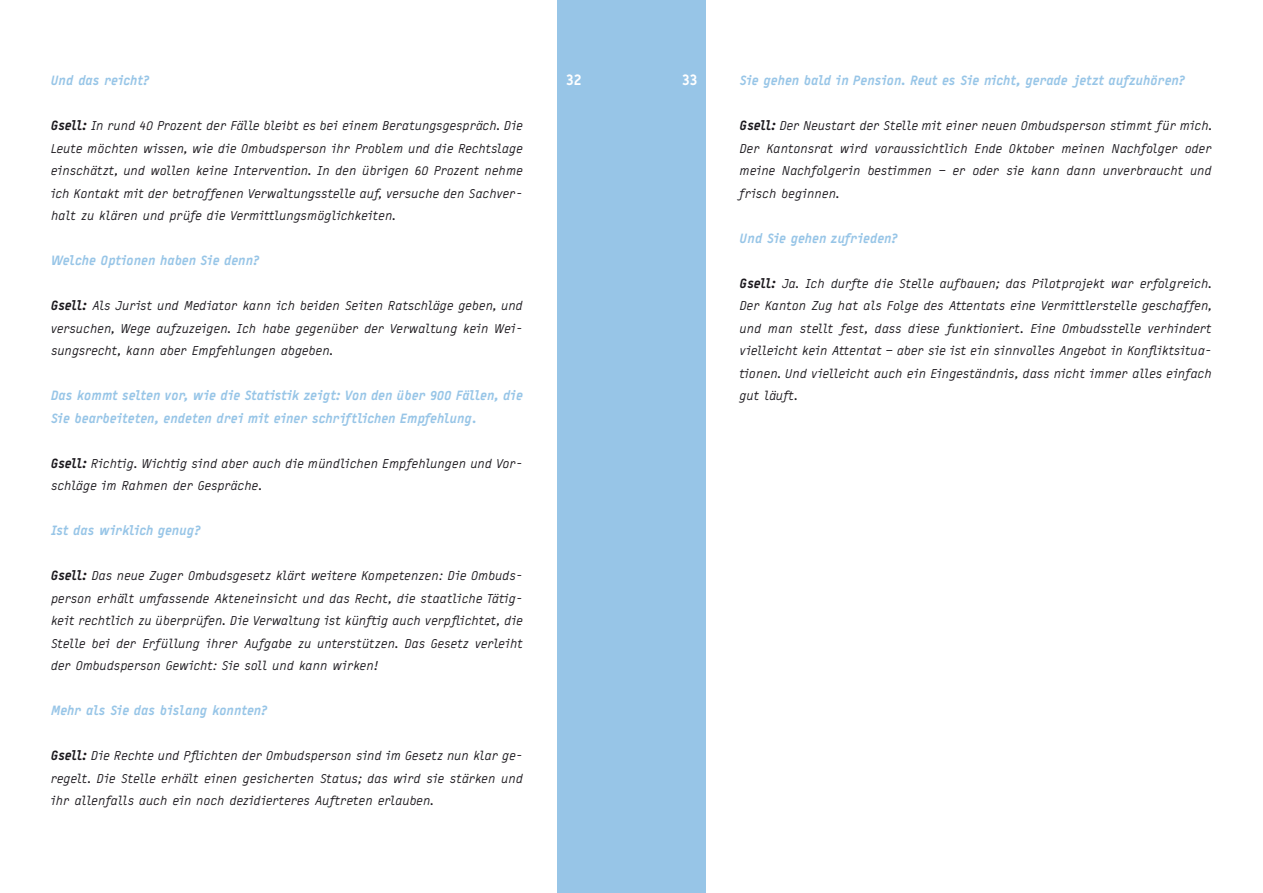
<style>
.page{position:relative;width:1263px;height:893px;background:#fff}
.page>*{position:absolute;margin:0;border:0;box-sizing:border-box;transform-origin:0 0}
.t1{font:900 15px "Typestar";color:#fff}
.t2{font:italic 12.9px/22.5px "Typestar";letter-spacing:.01em;color:#1a171c;text-align:justify}
.t3{font:italic 900 12.9px/22.5px "Typestar";letter-spacing:-.01em;color:#97c5e7}
.s1{font-weight:900}
</style>
<div class="page">
<div style="left:631px;top:0;width:75px;height:893px;background:#97c5e7"></div>
<div style="left:557px;top:0;width:74px;height:893px;background:#97c5e7"></div>
<p class="t3" style="left:51px;top:69px;width:100px">Und das reicht?</p>
<p class="t1" style="left:566px;top:70px;width:18px">32</p>
<p class="t1" style="left:681px;top:70px;width:18px">33</p>
<p class="t2" style="left:51px;top:114px;width:473px"><span class="s1">Gsell:</span> In rund 40 Prozent der Fälle bleibt es bei einem Beratungsgespräch. Die Leute möchten wissen, wie die Ombudsperson ihr Problem und die Rechtslage einschätzt, und wollen keine Intervention. In den übrigen 60 Prozent nehme ich Kontakt mit der betroffenen Verwaltungsstelle auf, versuche den Sachver&shy;halt zu klären und prüfe die Vermittlungsmöglichkeiten.</p>
<p class="t3" style="left:51px;top:249px;width:210px">Welche Optionen haben Sie denn?</p>
<p class="t2" style="left:51px;top:294px;width:473px"><span class="s1">Gsell:</span> Als Jurist und Mediator kann ich beiden Seiten Ratschläge geben, und versuchen, Wege aufzuzeigen. Ich habe gegenüber der Verwaltung kein Wei&shy;sungsrecht, kann aber Empfehlungen abgeben.</p>
<p class="t3" style="left:51px;top:384px;width:473px">Das kommt selten vor, wie die Statistik zeigt: Von den über 900 Fällen, die<br>Sie bearbeiteten, endeten drei mit einer schriftlichen Empfehlung.</p>
<p class="t2" style="left:51px;top:452px;width:473px"><span class="s1">Gsell:</span> Richtig. Wichtig sind aber auch die mündlichen Empfehlungen und Vor&shy;schläge im Rahmen der Gespräche.</p>
<p class="t3" style="left:51px;top:519px;width:151px">Ist das wirklich genug?</p>
<p class="t2" style="left:51px;top:564px;width:474px"><span class="s1">Gsell:</span> Das neue Zuger Ombudsgesetz klärt weitere Kompetenzen: Die Ombuds&shy;person erhält umfassende Akteneinsicht und das Recht, die staatliche Tätig&shy;keit rechtlich zu überprüfen. Die Verwaltung ist künftig auch verpflichtet, die Stelle bei der Erfüllung ihrer Aufgabe zu unterstützen. Das Gesetz verleiht der Ombudsperson Gewicht: Sie soll und kann wirken!</p>
<p class="t3" style="left:51px;top:699px;width:218px">Mehr als Sie das bislang konnten?</p>
<p class="t2" style="left:51px;top:744px;width:474px"><span class="s1">Gsell:</span> Die Rechte und Pflichten der Ombudsperson sind im Gesetz nun klar ge&shy;regelt. Die Stelle erhält einen gesicherten Status; das wird sie stärken und ihr allenfalls auch ein noch dezidierteres Auftreten erlauben.</p>
<p class="t3" style="left:740px;top:69px;width:447px">Sie gehen bald in Pension. Reut es Sie nicht, gerade jetzt aufzuhören?</p>
<p class="t2" style="left:740px;top:114px;width:474px"><span class="s1">Gsell:</span> Der Neustart der Stelle mit einer neuen Ombudsperson stimmt für mich.<br>Der Kantonsrat wird voraussichtlich Ende Oktober meinen Nachfolger oder meine Nachfolgerin bestimmen – er oder sie kann dann unverbraucht und frisch beginnen.</p>
<p class="t3" style="left:740px;top:227px;width:159px">Und Sie gehen zufrieden?</p>
<p class="t2" style="left:740px;top:272px;width:474px"><span class="s1">Gsell:</span> Ja. Ich durfte die Stelle aufbauen; das Pilotprojekt war erfolgreich.<br>Der Kanton Zug hat als Folge des Attentats eine Vermittlerstelle geschaffen, und man stellt fest, dass diese funktioniert. Eine Ombudsstelle verhindert vielleicht kein Attentat – aber sie ist ein sinnvolles Angebot in Konfliktsitua&shy;tionen. Und vielleicht auch ein Eingeständnis, dass nicht immer alles einfach gut läuft.</p>
</div>
